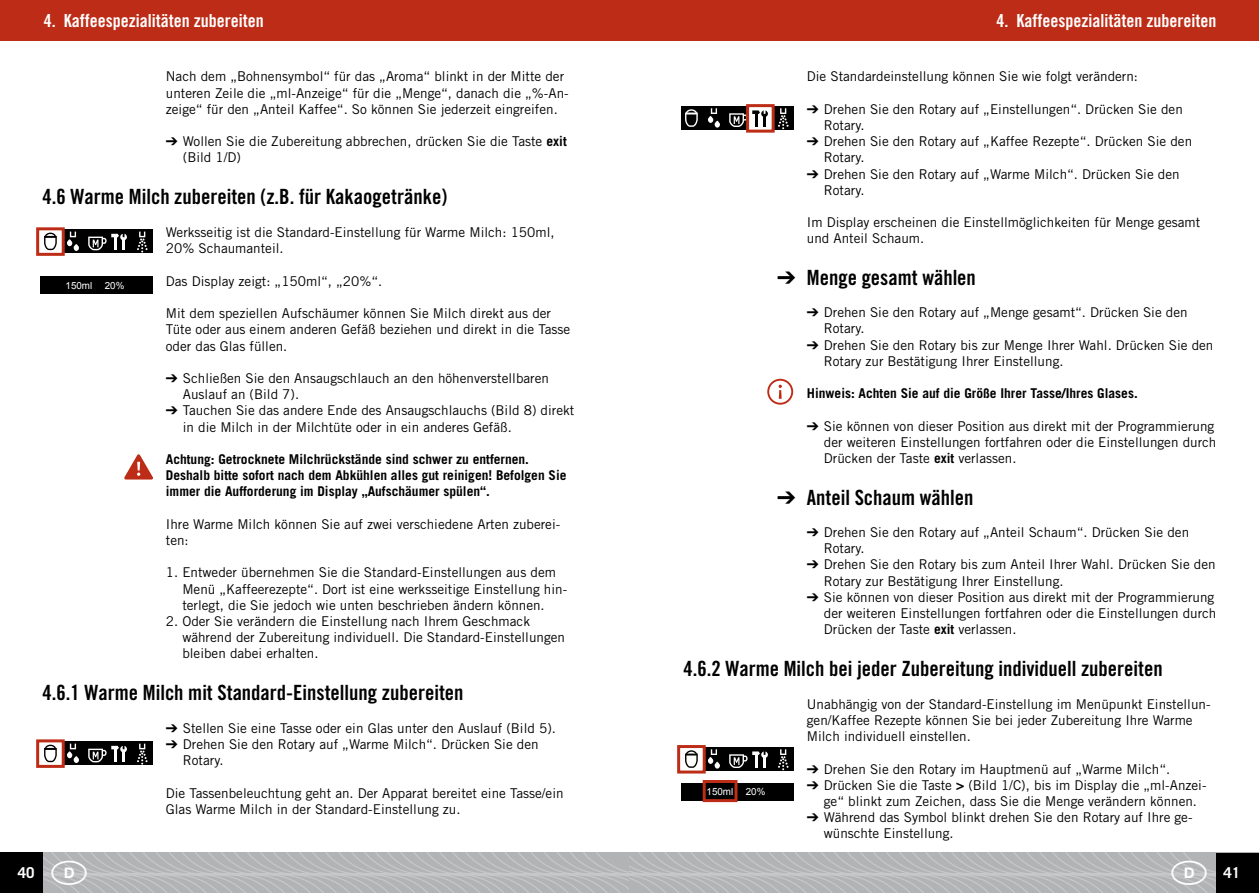
<style>
.page{position:relative;width:1259px;height:893px;background:#fff}
.page>*{position:absolute;margin:0;border:0;box-sizing:border-box;transform-origin:0 0}
.t1{font:21px "Trade Gothic LT Std Bd Cn 20";color:#000}
.t2{font:18px "Trade Gothic LT Std Bd Cn 20";color:#fff}
.t3{font:700 15px "Trade Gothic LT Std";color:#fff}
.t4{font:13.5px/16.2px "Trade Gothic LT Std";color:#000}
.t5{font:700 13.5px/16.2px "Trade Gothic LT Std";color:#000}
.t6{font:9.75px "Arial";color:#fff}
.s1{font-weight:700}
</style>
<div class="page">
<div style="left:40px;top:229px;width:113px;height:24px;background:#000"></div>
<svg style="left:88px;top:234px;width:39px;height:16px"></svg>
<svg style="left:137px;top:232px;width:11px;height:21px"></svg>
<svg style="left:36px;top:227px;width:43px;height:29px"></svg>
<div style="left:40px;top:276px;width:113px;height:17px;background:#000"></div>
<svg style="left:124px;top:454px;width:29px;height:25px"></svg>
<div style="left:40px;top:741px;width:113px;height:24px;background:#000"></div>
<svg style="left:88px;top:746px;width:39px;height:16px"></svg>
<svg style="left:137px;top:744px;width:11px;height:21px"></svg>
<svg style="left:36px;top:739px;width:43px;height:29px"></svg>
<div style="left:681px;top:106px;width:113px;height:24px;background:#000"></div>
<svg style="left:685px;top:109px;width:13px;height:18px"></svg>
<svg style="left:708px;top:108px;width:9px;height:15px"></svg>
<svg style="left:714px;top:121px;width:6px;height:7px"></svg>
<svg style="left:729px;top:104px;width:59px;height:29px"></svg>
<div style="left:767px;top:379px;width:26px;height:26px;border:2px solid #bd2c16;border-radius:50%"></div>
<svg style="left:778px;top:385px;width:4px;height:14px"></svg>
<div style="left:681px;top:747px;width:113px;height:24px;background:#000"></div>
<svg style="left:778px;top:749px;width:10px;height:21px"></svg>
<div style="left:681px;top:782px;width:113px;height:19px;background:#000"></div>
<hr style="left:681px;top:782px;width:113px;height:1px;background:#fff">
<svg style="left:677px;top:745px;width:91px;height:58px"></svg>
<div style="left:0;top:0;width:629px;height:40px;background:#bd2c16"></div>
<div style="left:0;top:853px;width:42px;height:40px;background:#000"></div>
<div style="left:629px;top:0;width:630px;height:40px;background:#bd2c16"></div>
<div style="left:1216px;top:853px;width:43px;height:40px;background:#000"></div>
<svg style="left:42px;top:853px;width:1174px;height:40px;background:#b6b7b8"></svg>
<h2 class="t2" style="left:44px;top:9px;width:221px">4. Kaffeespezialitäten zubereiten</h2>
<h2 class="t2" style="left:996px;top:9px;width:221px">4. Kaffeespezialitäten zubereiten</h2>
<p class="t4" style="left:166px;top:68px;width:404px">Nach dem „Bohnensymbol“ für das „Aroma“ blinkt in der Mitte der unteren Zeile die „ml-Anzeige“ für die „Menge“, danach die „%-An&shy;zeige“ für den „Anteil Kaffee“. So können Sie jederzeit eingreifen.</p>
<p class="t4" style="left:183px;top:133px;width:385px">Wollen Sie die Zubereitung abbrechen, drücken Sie die Taste <span class="s1">exit </span>(Bild 1/D)</p>
<h1 class="t1" style="left:43px;top:184px;width:406px">4.6 Warme Milch zubereiten (z.B. für Kakaogetränke)</h1>
<p class="t4" style="left:166px;top:224px;width:390px">Werksseitig ist die Standard-Einstellung für Warme Milch: 150ml,<br>20% Schaumanteil.</p>
<p class="t4" style="left:166px;top:273px;width:218px">Das Display zeigt: „150ml“, „20%“.</p>
<p class="t4" style="left:166px;top:305px;width:406px">Mit dem speziellen Aufschäumer können Sie Milch direkt aus der<br>Tüte oder aus einem anderen Gefäß beziehen und direkt in die Tasse oder das Glas füllen.</p>
<p class="t4" style="left:183px;top:370px;width:393px">Schließen Sie den Ansaugschlauch an den höhenverstellbaren Auslauf an (Bild 7).<br>Tauchen Sie das andere Ende des Ansaugschlauchs (Bild 8) direkt in die Milch in der Milchtüte oder in ein anderes Gefäß.</p>
<p class="t5" style="left:166px;top:451px;width:402px">Achtung: Getrocknete Milchrückstände sind schwer zu entfernen.<br>Deshalb bitte sofort nach dem Abkühlen alles gut reinigen! Befolgen Sie immer die Aufforderung im Display „Aufschäumer spülen“.</p>
<p class="t4" style="left:166px;top:516px;width:396px">Ihre Warme Milch können Sie auf zwei verschiedene Arten zuberei&shy;ten:</p>
<p class="t4" style="left:182px;top:564px;width:386px;text-indent:-16px">1. Entweder übernehmen Sie die Standard-Einstellungen aus dem<br>Menü „Kaffeerezepte“. Dort ist eine werksseitige Einstellung hin&shy;terlegt, die Sie jedoch wie unten beschrieben ändern können.</p>
<p class="t4" style="left:182px;top:613px;width:384px;text-indent:-16px">2. Oder Sie verändern die Einstellung nach Ihrem Geschmack während der Zubereitung individuell. Die Standard-Einstellungen bleiben dabei erhalten.</p>
<h1 class="t1" style="left:43px;top:679px;width:422px">4.6.1 Warme Milch mit Standard-Einstellung zubereiten</h1>
<p class="t4" style="left:183px;top:720px;width:374px">Stellen Sie eine Tasse oder ein Glas unter den Auslauf (Bild 5).<br>Drehen Sie den Rotary auf „Warme Milch“. Drücken Sie den<br>Rotary.</p>
<p class="t4" style="left:166px;top:785px;width:399px">Die Tassenbeleuchtung geht an. Der Apparat bereitet eine Tasse/ein<br>Glas Warme Milch in der Standard-Einstellung zu.</p>
<p class="t6" style="left:66px;top:280px;width:28px">!"#$%</p>
<p class="t6" style="left:105px;top:280px;width:21px">.#0</p>
<p class="t4" style="left:807px;top:68px;width:333px">Die Standardeinstellung können Sie wie folgt verändern:</p>
<p class="t4" style="left:824px;top:101px;width:370px">Drehen Sie den Rotary auf „Einstellungen“. Drücken Sie den Rotary.<br>Drehen Sie den Rotary auf „Kaffee Rezepte“. Drücken Sie den Rotary.<br>Drehen Sie den Rotary auf „Warme Milch“. Drücken Sie den Rotary.</p>
<p class="t4" style="left:807px;top:214px;width:395px">Im Display erscheinen die Einstellmöglichkeiten für Menge gesamt und Anteil Schaum.</p>
<h1 class="t1" style="left:807px;top:265px;width:171px">Menge gesamt wählen</h1>
<p class="t4" style="left:824px;top:304px;width:391px">Drehen Sie den Rotary auf „Menge gesamt“. Drücken Sie den Rotary.<br>Drehen Sie den Rotary bis zur Menge Ihrer Wahl. Drücken Sie den Rotary zur Bestätigung Ihrer Einstellung.</p>
<p class="t5" style="left:807px;top:385px;width:332px">Hinweis: Achten Sie auf die Größe Ihrer Tasse/Ihres Glases.</p>
<p class="t4" style="left:824px;top:418px;width:394px">Sie können von dieser Position aus direkt mit der Programmierung der weiteren Einstellungen fortfahren oder die Einstellungen durch<br>Drücken der Taste <span class="s1">exit</span> verlassen.</p>
<h1 class="t1" style="left:807px;top:484px;width:168px">Anteil Schaum wählen</h1>
<p class="t4" style="left:824px;top:524px;width:394px">Drehen Sie den Rotary auf „Anteil Schaum“. Drücken Sie den Rotary.<br>Drehen Sie den Rotary bis zum Anteil Ihrer Wahl. Drücken Sie den Rotary zur Bestätigung Ihrer Einstellung.<br>Sie können von dieser Position aus direkt mit der Programmierung der weiteren Einstellungen fortfahren oder die Einstellungen durch Drücken der Taste <span class="s1">exit</span> verlassen.</p>
<h1 class="t1" style="left:683px;top:655px;width:481px">4.6.2 Warme Milch bei jeder Zubereitung individuell zubereiten</h1>
<p class="t4" style="left:807px;top:696px;width:405px">Unabhängig von der Standard-Einstellung im Menüpunkt Einstellun&shy;gen/Kaffee Rezepte können Sie bei jeder Zubereitung Ihre Warme<br>Milch individuell einstellen.</p>
<p class="t4" style="left:824px;top:760px;width:384px">Drehen Sie den Rotary im Hauptmenü auf „Warme Milch“.<br>Drücken Sie die Taste <span class="s1">&gt;</span> (Bild 1/C), bis im Display die „ml-Anzei&shy;ge“ blinkt zum Zeichen, dass Sie die Menge verändern können.<br>Während das Symbol blinkt drehen Sie den Rotary auf Ihre ge&shy;wünschte Einstellung.</p>
<p class="t6" style="left:706px;top:787px;width:28px">!"#$%</p>
<p class="t6" style="left:746px;top:787px;width:21px">.#0</p>
<p class="t6" style="left:723px;top:788px;width:28px">!"#$%</p>
<p class="t3" style="left:18px;top:863px;width:18px">40</p>
<p class="t3" style="left:1223px;top:863px;width:18px">41</p>
</div>
